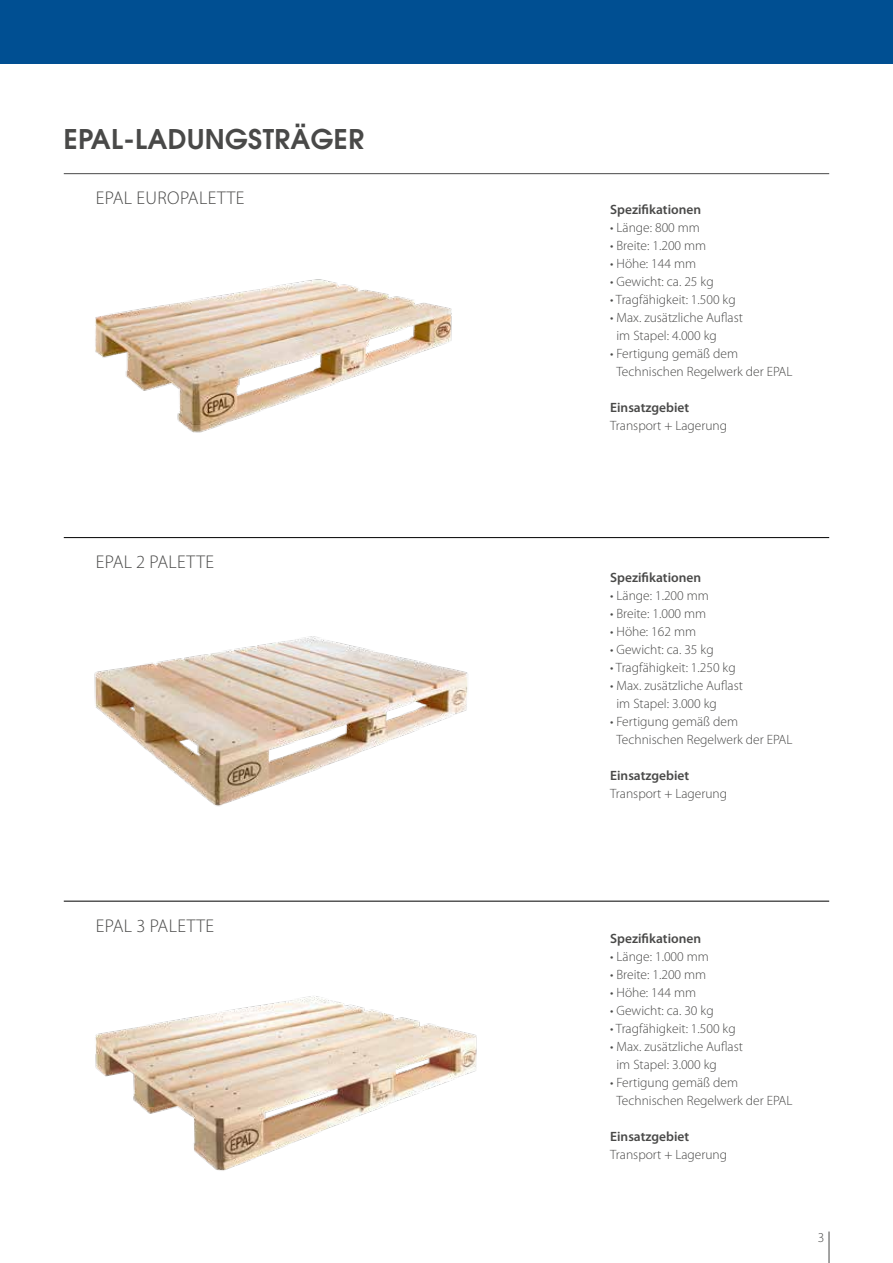
<style>
.page{position:relative;width:893px;height:1263px;background:#fff}
.page>*{position:absolute;margin:0;border:0;box-sizing:border-box;transform-origin:0 0}
.t1{font:600 27px "Avant Garde";letter-spacing:.015em;color:#494948}
.t2{font:300 18.45px "Myriad Pro";letter-spacing:.02em;color:#494948}
.t3{font:300 13.5px/18px "Myriad Pro";color:#494948}
.t4{font:600 13.5px "Myriad Pro";color:#494948}
</style>
<div class="page">
<hr style="left:64px;top:173px;width:765px;height:1px;background:#494948">
<img style="left:95px;top:996px;width:382px;height:175px">
<hr style="left:64px;top:537px;width:765px;height:1px;background:#000">
<hr style="left:64px;top:901px;width:765px;height:1px;background:#000">
<hr style="left:829px;top:1231px;width:1px;height:32px;background:#494948">
<img style="left:95px;top:279px;width:357px;height:154px">
<img style="left:94px;top:636px;width:374px;height:170px">
<div style="left:0;top:0;width:893px;height:64px;background:#004f92"></div>
<h1 class="t1" style="left:64px;top:122px;width:302px">EPAL-LADUNGSTRÄGER</h1>
<h2 class="t2" style="left:96px;top:187px;width:150px">EPAL EUROPALETTE</h2>
<h2 class="t2" style="left:96px;top:550px;width:120px">EPAL 2 PALETTE</h2>
<h2 class="t2" style="left:96px;top:914px;width:120px">EPAL 3 PALETTE</h2>
<p class="t4" style="left:610px;top:201px;width:92px">Spezifikationen</p>
<p class="t3" style="left:610px;top:219px;width:91px">• Länge: 800 mm</p>
<p class="t3" style="left:610px;top:236px;width:98px">• Breite: 1.200 mm</p>
<p class="t3" style="left:610px;top:254px;width:87px">• Höhe: 144 mm</p>
<p class="t3" style="left:610px;top:272px;width:105px">• Gewicht: ca. 25 kg</p>
<p class="t3" style="left:610px;top:290px;width:127px">• Tragfähigkeit: 1.500 kg</p>
<p class="t3" style="left:616px;top:308px;width:128px;text-indent:-6px">• Max. zusätzliche Auflast im Stapel: 4.000 kg</p>
<p class="t3" style="left:616px;top:344px;width:177px;text-indent:-6px">• Fertigung gemäß dem<br>Technischen Regelwerk der EPAL</p>
<p class="t4" style="left:610px;top:399px;width:81px">Einsatzgebiet</p>
<p class="t3" style="left:610px;top:416px;width:119px">Transport + Lagerung</p>
<p class="t4" style="left:610px;top:569px;width:92px">Spezifikationen</p>
<p class="t3" style="left:610px;top:586px;width:100px">• Länge: 1.200 mm</p>
<p class="t3" style="left:610px;top:604px;width:98px">• Breite: 1.000 mm</p>
<p class="t3" style="left:610px;top:622px;width:87px">• Höhe: 162 mm</p>
<p class="t3" style="left:610px;top:640px;width:105px">• Gewicht: ca. 35 kg</p>
<p class="t3" style="left:610px;top:658px;width:127px">• Tragfähigkeit: 1.250 kg</p>
<p class="t3" style="left:616px;top:676px;width:128px;text-indent:-6px">• Max. zusätzliche Auflast im Stapel: 3.000 kg</p>
<p class="t3" style="left:616px;top:712px;width:177px;text-indent:-6px">• Fertigung gemäß dem<br>Technischen Regelwerk der EPAL</p>
<p class="t4" style="left:610px;top:767px;width:81px">Einsatzgebiet</p>
<p class="t3" style="left:610px;top:784px;width:119px">Transport + Lagerung</p>
<p class="t4" style="left:610px;top:929px;width:92px">Spezifikationen</p>
<p class="t3" style="left:610px;top:947px;width:100px">• Länge: 1.000 mm</p>
<p class="t3" style="left:610px;top:965px;width:98px">• Breite: 1.200 mm</p>
<p class="t3" style="left:610px;top:983px;width:87px">• Höhe: 144 mm</p>
<p class="t3" style="left:610px;top:1001px;width:105px">• Gewicht: ca. 30 kg</p>
<p class="t3" style="left:610px;top:1019px;width:127px">• Tragfähigkeit: 1.500 kg</p>
<p class="t3" style="left:616px;top:1037px;width:128px;text-indent:-6px">• Max. zusätzliche Auflast im Stapel: 3.000 kg</p>
<p class="t3" style="left:616px;top:1073px;width:177px;text-indent:-6px">• Fertigung gemäß dem<br>Technischen Regelwerk der EPAL</p>
<p class="t4" style="left:610px;top:1127px;width:81px">Einsatzgebiet</p>
<p class="t3" style="left:610px;top:1145px;width:119px">Transport + Lagerung</p>
<p class="t3" style="left:818px;top:1228px;width:8px">3</p>
</div>
